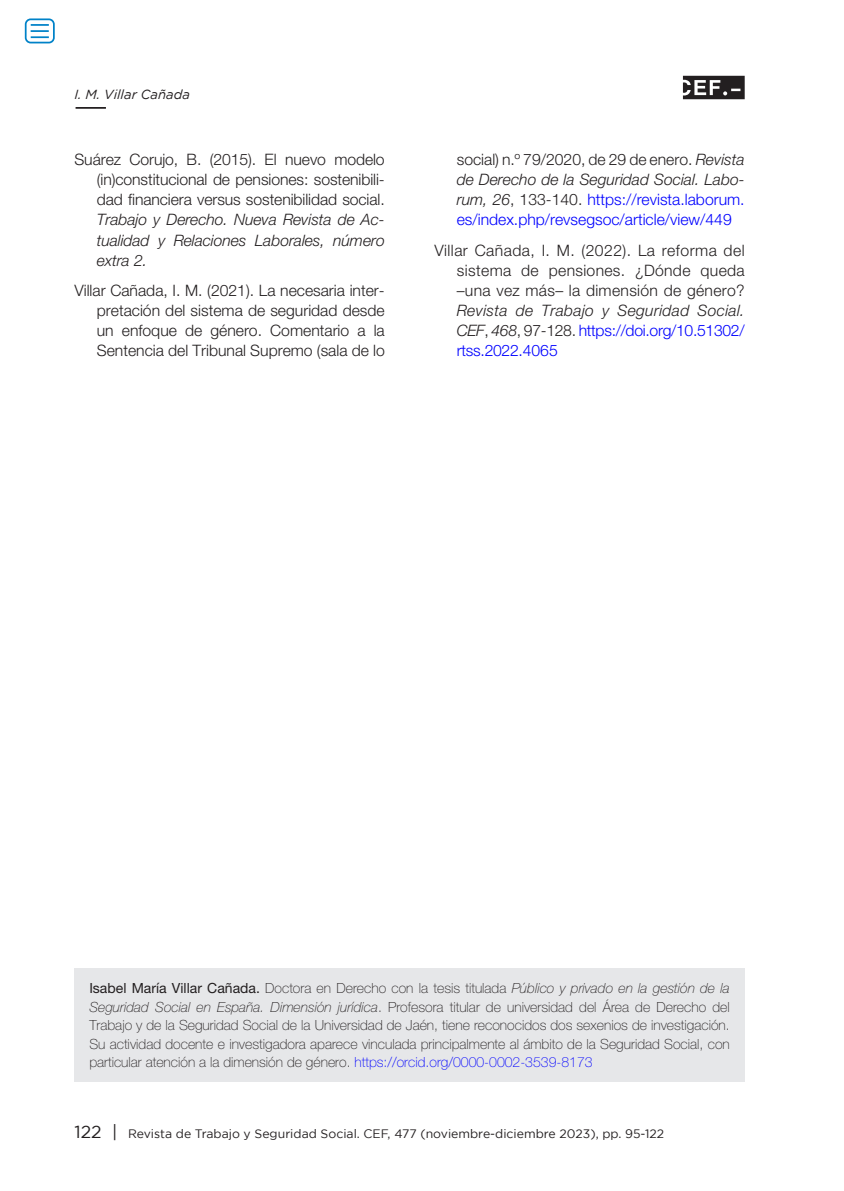
<style>
.page{position:relative;width:844px;height:1191px;background:#fff}
.page>*{position:absolute;margin:0;border:0;box-sizing:border-box;transform-origin:0 0}
.ref__bibliograficas{font:300 15.75px/20.1px "Helvetica Neue LT Std";letter-spacing:-.005em;color:#231f20;text-align:justify}
.ref__bibliograficas-2{font:300 15.75px/20.1px "Helvetica Neue LT Std";color:#00f;text-align:justify}
.ref__bibliograficas-3{font:100 14px/18.4px "Helvetica Neue LT Std";color:#231f20;text-align:justify}
.t1{font:italic 13.12px "Gotham";color:#231f20}
.t2{font:12.25px "Gotham";color:#231f20}
.s1{font-style:italic}
.s2{color:#231f20}
.s3{font-style:italic;color:#231f20}
.s4{color:#00f}
.s5{font-weight:400}
.s6{font-size:17.5px}
</style>
<div class="page">
<svg style="left:682px;top:76px;width:62px;height:23px"></svg>
<hr style="left:76px;top:107px;width:30px;height:2px;background:#231f20">
<div style="left:74px;top:968px;width:670px;height:113px;background:#e6e7e9"></div>
<div style="left:25px;top:18px;width:30px;height:25px;border:2px solid #0082c8;border-radius:5px"></div>
<svg style="left:31px;top:24px;width:18px;height:14px"></svg>
<p class="t1" style="left:74px;top:87px;width:117px">I. M. Villar Cañada</p>
<p class="ref__bibliograficas" style="left:97px;top:149px;width:289px;text-indent:-22px">Suárez Corujo, B. (2015). El nuevo modelo (in)constitucional de pensiones: sostenibili&shy;dad financiera versus sostenibilidad social.<br><span class="s1">Trabajo y Derecho. Nueva Revista de Ac&shy;tualidad y Relaciones Laborales, número extra 2.</span></p>
<p class="ref__bibliograficas" style="left:97px;top:280px;width:289px;text-indent:-22px">Villar Cañada, I. M. (2021). La necesaria inter&shy;pretación del sistema de seguridad desde un enfoque de género. Comentario a la Sentencia del Tribunal Supremo (sala de lo</p>
<p class="ref__bibliograficas-2" style="left:456px;top:149px;width:289px"><span class="s2">social) n.º 79/2020, de 29 de enero.</span> <span class="s3">Revista de Derecho de la Seguridad Social. Labo&shy;rum, 26</span><span class="s2">, 133-140.</span> https://revista.laborum. es/index.php/revsegsoc/article/view/449</p>
<p class="ref__bibliograficas" style="left:456px;top:239px;width:289px;text-indent:-22px">Villar Cañada, I. M. (2022). La reforma del sistema de pensiones. ¿Dónde queda –una vez más– la dimensión de género?<br><span class="s1">Revista de Trabajo y Seguridad Social.<br>CEF</span>, <span class="s1">468</span>, 97-128. <span class="s4">https://doi.org/10.51302/ rtss.2022.4065</span></p>
<p class="ref__bibliograficas-3" style="left:89px;top:979px;width:641px"><span class="s5">Isabel María Villar Cañada.</span> Doctora en Derecho con la tesis titulada <span class="s1">Público y privado en la gestión de la Seguridad Social en España. Dimensión jurídica</span>. Profesora titular de universidad del Área de Derecho del Trabajo y de la Seguridad Social de la Universidad de Jaén, tiene reconocidos dos sexenios de investigación.<br>Su actividad docente e investigadora aparece vinculada principalmente al ámbito de la Seguridad Social, con particular atención a la dimensión de género. <span class="s4">https://orcid.org/0000-0002-3539-8173</span></p>
<p class="t2" style="left:74px;top:1127px;width:591px"><span class="s6">122 |</span> Revista de Trabajo y Seguridad Social. CEF, 477 (noviembre-diciembre 2023), pp. 95-122</p>
</div>
